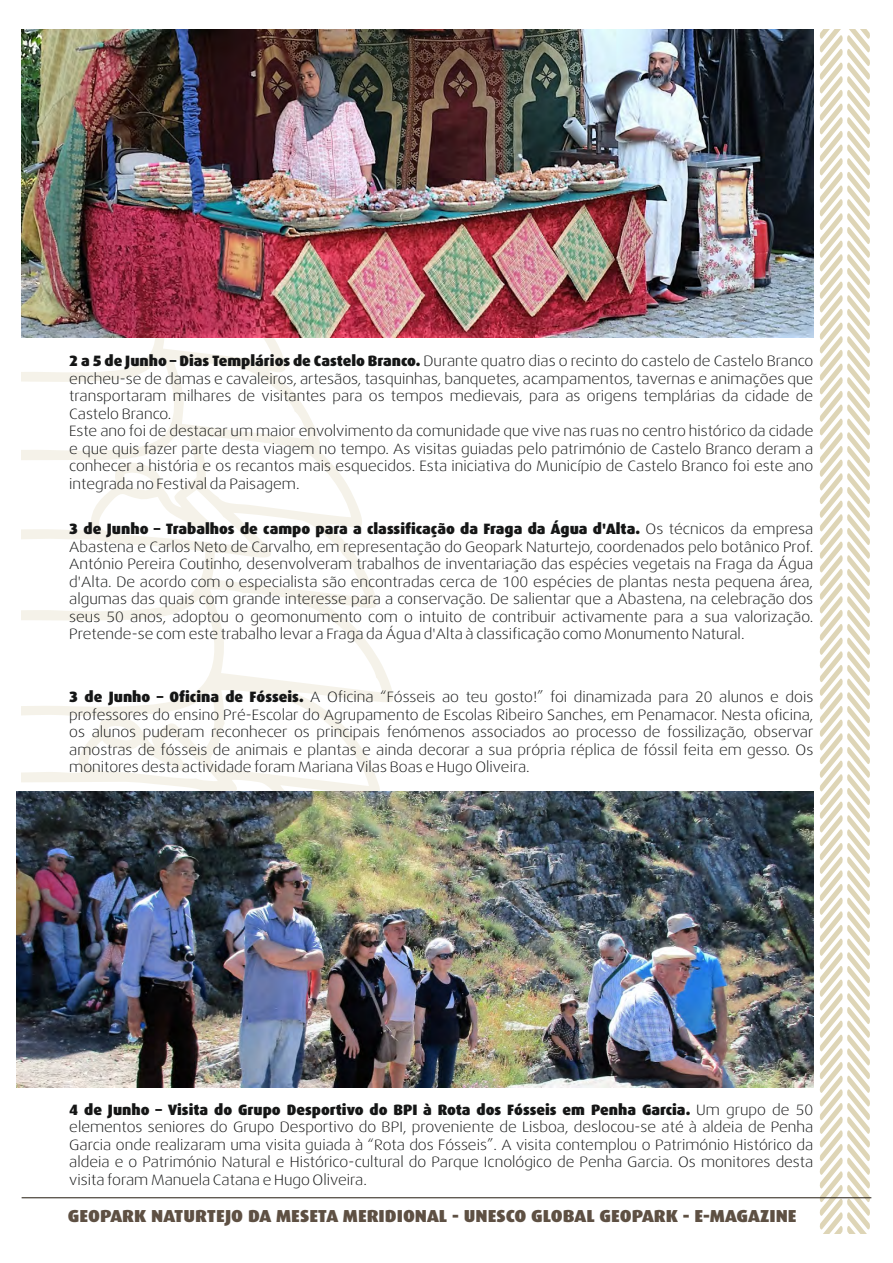
<style>
.page{position:relative;width:893px;height:1263px;background:#fff}
.page>*{position:absolute;margin:0;border:0;box-sizing:border-box;transform-origin:0 0}
.t1{font:900 17.4px "Dax";color:#5e5043;scale:1.06 1}
.t2{font:300 15px/17.5px "Dax Wide";color:#151616;text-align:justify}
.t3{font:900 15px "Dax";color:#151616}
.s1{font-family:"Dax";font-weight:900}
.s2{font-family:"Dax Wide";font-weight:300}
</style>
<div class="page">
<svg style="left:22px;top:337px;width:391px;height:455px"></svg>
<svg style="left:820px;top:30px;width:50px;height:1203px"></svg>
<hr style="left:22px;top:1197px;width:849px;height:1px;background:#221a0f">
<img style="left:22px;top:30px;width:791px;height:307px">
<img style="left:16px;top:792px;width:797px;height:296px">
<p class="t2" style="left:69px;top:352px;width:746px;text-align:left"><span class="s1">2 a 5 de Junho – Dias Templários de Castelo Branco.</span> Durante quatro dias o recinto do castelo de Castelo Branco encheu-se de damas e cavaleiros, artesãos, tasquinhas, banquetes, acampamentos, tavernas e animações que transportaram milhares de visitantes para os tempos medievais, para as origens templárias da cidade de Castelo Branco.<br>Este ano foi de destacar um maior envolvimento da comunidade que vive nas ruas no centro histórico da cidade e que quis fazer parte desta viagem no tempo. As visitas guiadas pelo património de Castelo Branco deram a conhecer a história e os recantos mais esquecidos. Esta iniciativa do Município de Castelo Branco foi este ano integrada no Festival da Paisagem.</p>
<p class="t3" style="left:69px;top:520px;width:745px">3 de Junho – Trabalhos de campo para a classificação da Fraga da Água d'Alta. <span class="s2">Os técnicos da empresa</span></p>
<p class="t2" style="left:69px;top:538px;width:745px">Abastena e Carlos Neto de Carvalho, em representação do Geopark Naturtejo, coordenados pelo botânico Prof.<br>António Pereira Coutinho, desenvolveram trabalhos de inventariação das espécies vegetais na Fraga da Água d'Alta. De acordo com o especialista são encontradas cerca de 100 espécies de plantas nesta pequena área, algumas das quais com grande interesse para a conservação. De salientar que a Abastena, na celebração dos seus 50 anos, adoptou o geomonumento com o intuito de contribuir activamente para a sua valorização.<br>Pretende-se com este trabalho levar a Fraga da Água d'Alta à classificação como Monumento Natural.</p>
<p class="t2" style="left:69px;top:688px;width:746px"><span class="s1">3 de Junho – Oficina de Fósseis.</span> A Oficina “Fósseis ao teu gosto!” foi dinamizada para 20 alunos e dois professores do ensino Pré-Escolar do Agrupamento de Escolas Ribeiro Sanches, em Penamacor. Nesta oficina, os alunos puderam reconhecer os principais fenómenos associados ao processo de fossilização, observar amostras de fósseis de animais e plantas e ainda decorar a sua própria réplica de fóssil feita em gesso. Os monitores desta actividade foram Mariana Vilas Boas e Hugo Oliveira.</p>
<p class="t3" style="left:69px;top:1101px;width:745px">4 de Junho – Visita do Grupo Desportivo do BPI à Rota dos Fósseis em Penha Garcia. <span class="s2">Um grupo de 50</span></p>
<p class="t2" style="left:69px;top:1118px;width:746px">elementos seniores do Grupo Desportivo do BPI, proveniente de Lisboa, deslocou-se até à aldeia de Penha Garcia onde realizaram uma visita guiada à “Rota dos Fósseis”. A visita contemplou o Património Histórico da aldeia e o Património Natural e Histórico-cultural do Parque Icnológico de Penha Garcia. Os monitores desta visita foram Manuela Catana e Hugo Oliveira.</p>
<p class="t1" style="left:68px;top:1206px;width:689px">GEOPARK NATURTEJO DA MESETA MERIDIONAL - UNESCO GLOBAL GEOPARK - E-MAGAZINE</p>
</div>
